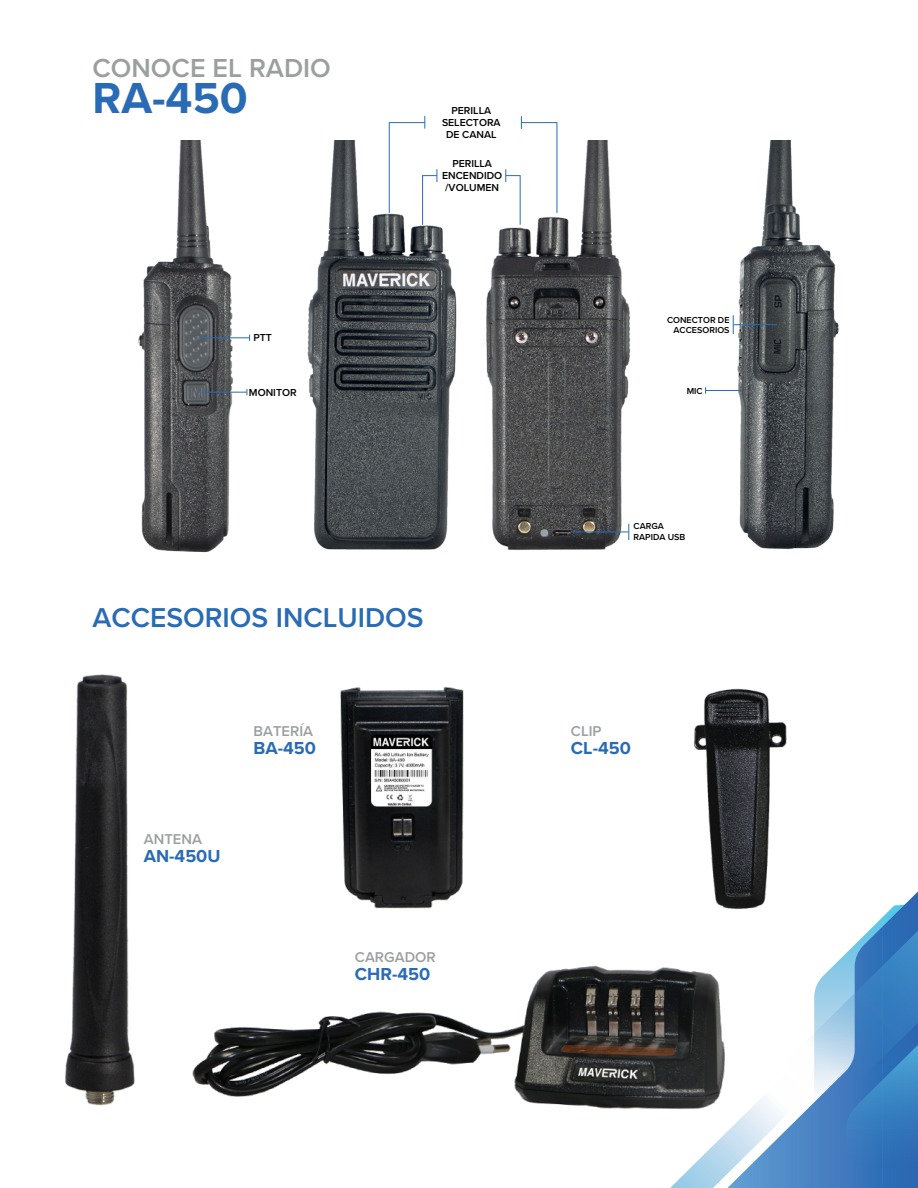
<style>
.page{position:relative;width:918px;height:1188px;background:#fff}
.page>*{position:absolute;margin:0;border:0;box-sizing:border-box;transform-origin:0 0}
.t1{font:700 45px "Proxima Nova";color:#296bb5}
.t2{font:600 28.35px "Proxima Nova";color:#296bb5}
.t3{font:600 27px "Proxima Nova";color:#9c9fa0}
.t4{font:700 18px "Proxima Nova";color:#296bb5}
.t5{font:600 14.7px "Proxima Nova";color:#9c9fa0}
.t6{font:600 10.5px/12px "Proxima Nova";color:#000001;text-align:center}
.t7{font:600 9px/10.5px "Proxima Nova";color:#000001;text-align:right}
</style>
<div class="page">
<svg style="left:730px;top:904px;width:188px;height:284px"></svg>
<img style="left:732px;top:140px;width:108px;height:410px">
<img style="left:138px;top:140px;width:569px;height:413px">
<hr style="left:198px;top:337px;width:52px;height:1px;background:#296bb5">
<hr style="left:389px;top:122px;width:36px;height:1px;background:#296bb5">
<hr style="left:521px;top:122px;width:36px;height:1px;background:#296bb5">
<hr style="left:197px;top:392px;width:49px;height:1px;background:#296bb5">
<hr style="left:706px;top:390px;width:34px;height:1px;background:#296bb5">
<hr style="left:571px;top:532px;width:58px;height:1px;background:#296bb5">
<hr style="left:733px;top:324px;width:44px;height:1px;background:#296bb5">
<svg style="left:628px;top:524px;width:1px;height:16px"></svg>
<svg style="left:733px;top:315px;width:1px;height:19px"></svg>
<hr style="left:389px;top:122px;width:1px;height:91px;background:#296bb5">
<hr style="left:422px;top:175px;width:1px;height:50px;background:#296bb5">
<hr style="left:520px;top:175px;width:1px;height:50px;background:#296bb5">
<hr style="left:557px;top:122px;width:1px;height:91px;background:#296bb5">
<svg style="left:424px;top:116px;width:1px;height:13px"></svg>
<svg style="left:423px;top:169px;width:15px;height:13px"></svg>
<svg style="left:505px;top:169px;width:15px;height:13px"></svg>
<svg style="left:521px;top:116px;width:1px;height:13px"></svg>
<img style="left:65px;top:674px;width:70px;height:432px">
<img style="left:192px;top:965px;width:538px;height:223px">
<img style="left:340px;top:687px;width:124px;height:222px">
<img style="left:693px;top:688px;width:179px;height:240px">
<h3 class="t3" style="left:92px;top:48px;width:240px">CONOCE EL RADIO</h3>
<h1 class="t1" style="left:92px;top:65px;width:157px">RA-450</h1>
<p class="t6" style="left:254px;top:331px;width:20px">PTT</p>
<p class="t6" style="left:249px;top:386px;width:49px">MONITOR</p>
<p class="t6" style="left:442px;top:104px;width:60px">PERILLA<br>SELECTORA<br>DE CANAL</p>
<p class="t6" style="left:442px;top:157px;width:62px">PERILLA<br>ENCENDIDO /VOLUMEN</p>
<h2 class="t2" style="left:92px;top:596px;width:333px">ACCESORIOS INCLUIDOS</h2>
<h3 class="t5" style="left:144px;top:828px;width:60px">ANTENA</h3>
<h3 class="t4" style="left:144px;top:842px;width:78px">AN-450U</h3>
<h3 class="t5" style="left:254px;top:720px;width:61px">BATERÍA</h3>
<h3 class="t4" style="left:254px;top:734px;width:64px">BA-450</h3>
<h3 class="t5" style="left:355px;top:947px;width:82px">CARGADOR</h3>
<h3 class="t4" style="left:355px;top:961px;width:77px">CHR-450</h3>
<p class="t7" style="left:667px;top:314px;width:64px">CONECTOR DE<br>ACCESORIOS</p>
<p class="t7" style="left:687px;top:385px;width:17px">MIC</p>
<p class="t7" style="left:634px;top:521px;width:53px;text-align:left">CARGA<br>RAPIDA USB</p>
<h3 class="t5" style="left:571px;top:720px;width:32px">CLIP</h3>
<h3 class="t4" style="left:571px;top:734px;width:62px">CL-450</h3>
</div>
